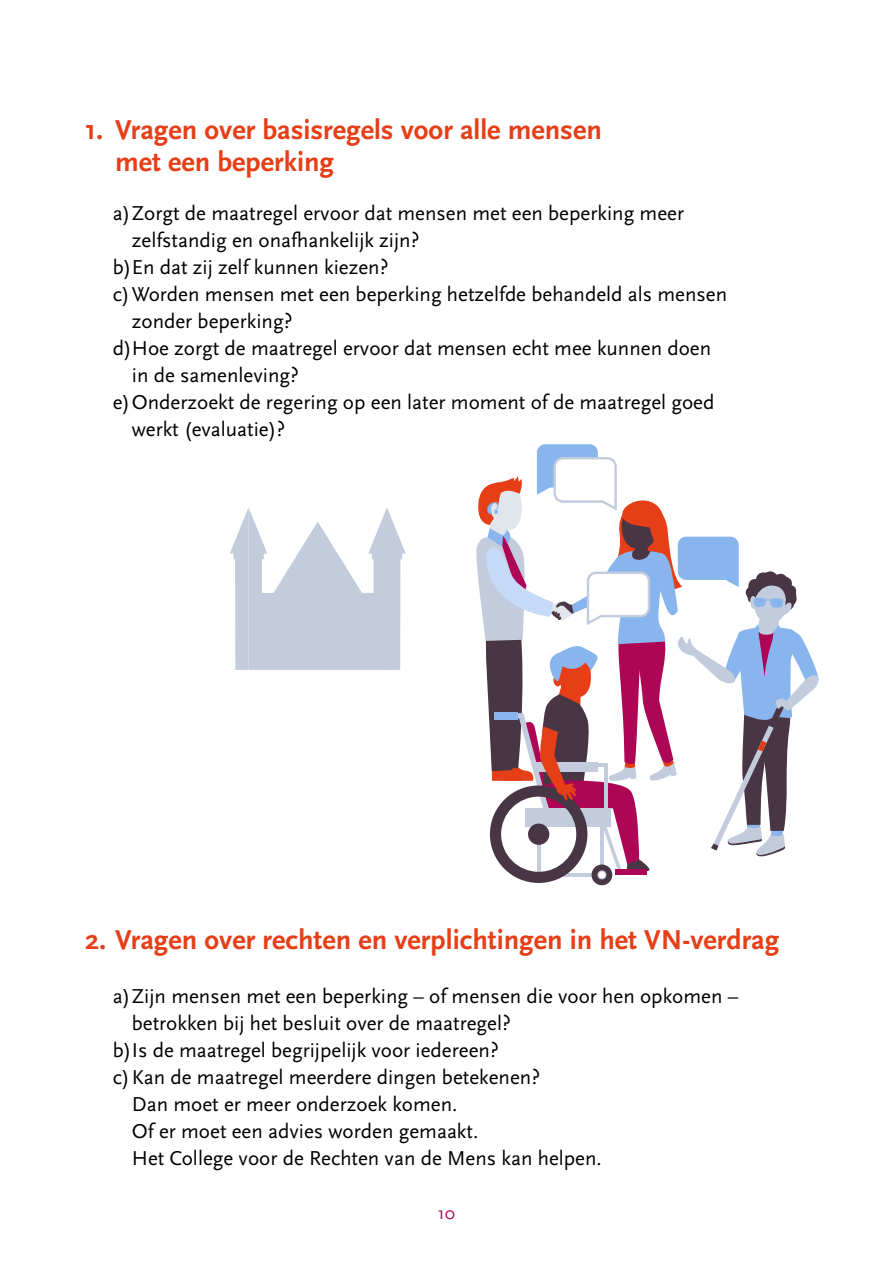
<style>
.page{position:relative;width:893px;height:1263px;background:#fff}
.page>*{position:absolute;margin:0;border:0;box-sizing:border-box;transform-origin:0 0}
.H2_-_Opsomming_cijfe{font:700 28.5px/31.5px "Scala Sans OT";color:#e63f18}
.t1{font:21px/27px "Scala Sans OT";color:#000}
.t2{font:18px "Scala Sans OT";color:#ad0656}
</style>
<div class="page">
<svg style="left:230px;top:507px;width:176px;height:163px"></svg>
<div style="left:592px;top:864px;width:20px;height:21px;background:#493645;border-radius:50%"></div>
<svg style="left:476px;top:444px;width:343px;height:439px"></svg>
<h2 class="H2_-_Opsomming_cijfe" style="left:115px;top:114px;width:488px;text-indent:-30px">1. Vragen over basisregels voor alle mensen met een beperking</h2>
<p class="t1" style="left:132px;top:200px;width:554px;text-indent:-19px">a)Zorgt de maatregel ervoor dat mensen met een beperking meer zelfstandig en onafhankelijk zijn?</p>
<p class="t1" style="left:113px;top:254px;width:277px">b)En dat zij zelf kunnen kiezen?</p>
<p class="t1" style="left:132px;top:281px;width:597px;text-indent:-19px">c)Worden mensen met een beperking hetzelfde behandeld als mensen zonder beperking?</p>
<p class="t1" style="left:132px;top:335px;width:581px;text-indent:-19px">d)Hoe zorgt de maatregel ervoor dat mensen echt mee kunnen doen in de samenleving?</p>
<p class="t1" style="left:132px;top:389px;width:584px;text-indent:-19px">e)Onderzoekt de regering op een later moment of de maatregel goed werkt (evaluatie)?</p>
<h2 class="H2_-_Opsomming_cijfe" style="left:85px;top:924px;width:696px">2. Vragen over rechten en verplichtingen in het VN-verdrag</h2>
<p class="t1" style="left:132px;top:983px;width:608px;text-indent:-19px">a)Zijn mensen met een beperking – of mensen die voor hen opkomen – betrokken bij het besluit over de maatregel?</p>
<p class="t1" style="left:113px;top:1037px;width:388px">b)Is de maatregel begrijpelijk voor iedereen?</p>
<p class="t1" style="left:132px;top:1064px;width:471px;text-indent:-19px">c)Kan de maatregel meerdere dingen betekenen?<br>Dan moet er meer onderzoek komen.<br>Of er moet een advies worden gemaakt.<br>Het College voor de Rechten van de Mens kan helpen.</p>
<p class="t2" style="left:438px;top:1203px;width:19px">10</p>
</div>
